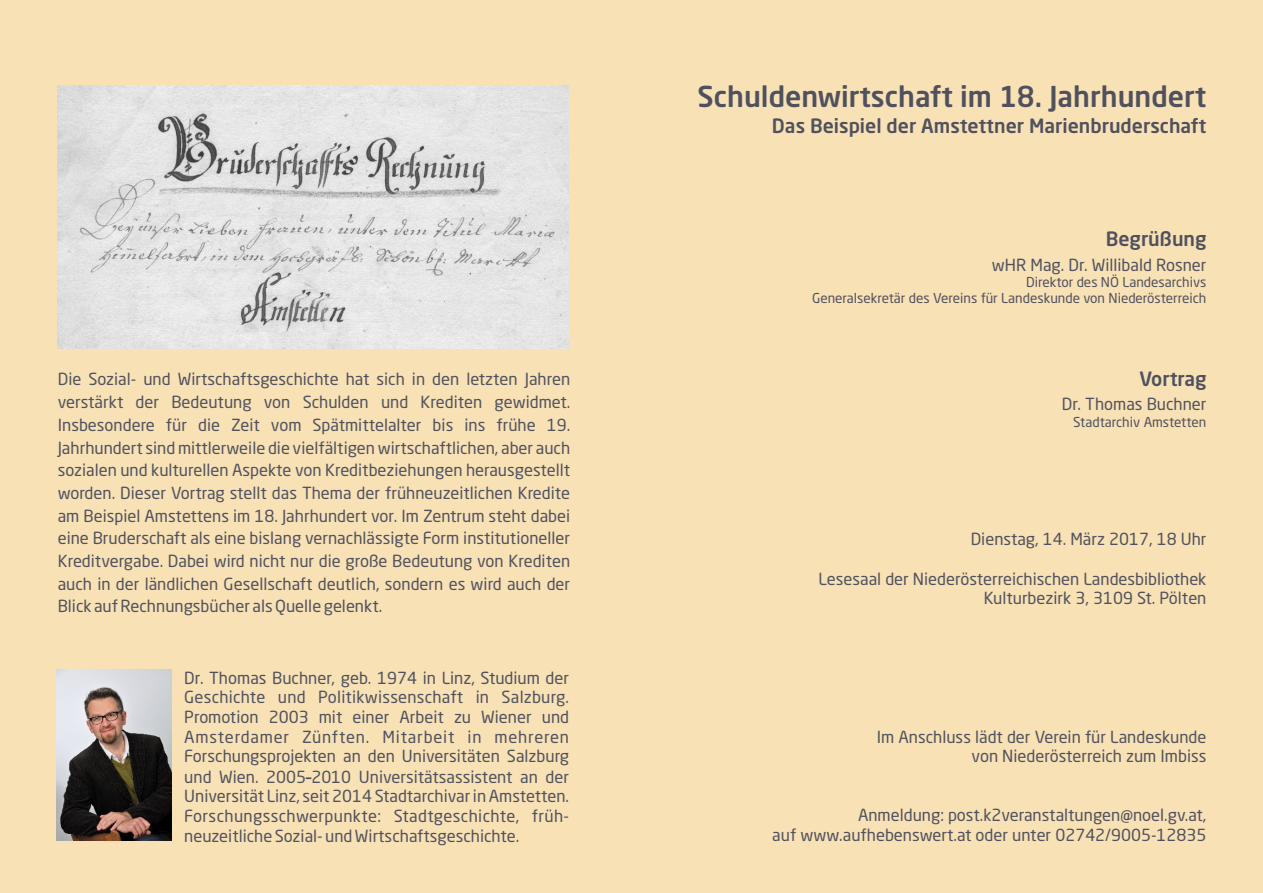
<style>
.page{position:relative;width:1263px;height:893px;background:#f9e1b6}
.page>*{position:absolute;margin:0;border:0;box-sizing:border-box;transform-origin:0 0}
.t1{font:500 28.5px "Neo Sans Std";color:#4f525e}
.t2{font:500 19.5px "Neo Sans Std";color:#4f525e}
.t3{font:16.5px/19.8px "Neo Sans Std";color:#4f525e;text-align:right}
.t4{font:13.5px/16.2px "Neo Sans Std";color:#4f525e;text-align:right}
.s1{font-weight:500}
</style>
<div class="page">
<img style="left:57px;top:669px;width:114px;height:171px">
<img style="left:58px;top:86px;width:511px;height:262px">
<p class="t3" style="left:58px;top:370px;width:514px;line-height:22.6px;text-align:justify">Die Sozial- und Wirtschaftsgeschichte hat sich in den letzten Jahren verstärkt der Bedeutung von Schulden und Krediten gewidmet.<br>Insbesondere für die Zeit vom Spätmittelalter bis ins frühe 19.<br>Jahrhundert sind mittlerweile die vielfältigen wirtschaftlichen, aber auch sozialen und kulturellen Aspekte von Kreditbeziehungen herausgestellt worden. Dieser Vortrag stellt das Thema der frühneuzeitlichen Kredite am Beispiel Amstettens im 18. Jahrhundert vor. Im Zentrum steht dabei eine Bruderschaft als eine bislang vernachlässigte Form institutioneller Kreditvergabe. Dabei wird nicht nur die große Bedeutung von Krediten auch in der ländlichen Gesellschaft deutlich, sondern es wird auch der Blick auf Rechnungsbücher als Quelle gelenkt.</p>
<p class="t3" style="left:184px;top:669px;width:386px;text-align:justify">Dr. Thomas Buchner, geb. 1974 in Linz, Studium der Geschichte und Politikwissenschaft in Salzburg.<br>Promotion 2003 mit einer Arbeit zu Wiener und Amsterdamer Zünften. Mitarbeit in mehreren Forschungsprojekten an den Universitäten Salzburg und Wien. 2005<span class="s1">–</span>2010 Universitätsassistent an der Universität Linz, seit 2014 Stadtarchivar in Amstetten.<br>Forschungsschwerpunkte: Stadtgeschichte, früh&shy;neuzeitliche Sozial- und Wirtschaftsgeschichte.</p>
<h1 class="t1" style="left:698px;top:85px;width:510px">Schuldenwirtschaft im 18. Jahrhundert</h1>
<p class="t2" style="left:772px;top:118px;width:436px">Das Beispiel der Amstettner Marienbruderschaft</p>
<p class="t2" style="left:1106px;top:231px;width:102px">Begrüßung</p>
<p class="t3" style="left:992px;top:256px;width:216px">wHR Mag. Dr. Willibald Rosner</p>
<p class="t4" style="left:812px;top:276px;width:396px">Direktor des NÖ Landesarchivs<br>Generalsekretär des Vereins für Landeskunde von Niederösterreich</p>
<p class="t2" style="left:1139px;top:371px;width:69px">Vortrag</p>
<p class="t3" style="left:1062px;top:396px;width:146px">Dr. Thomas Buchner</p>
<p class="t4" style="left:1073px;top:415px;width:135px">Stadtarchiv Amstetten</p>
<p class="t3" style="left:971px;top:531px;width:237px">Dienstag, 14. März 2017, 18 Uhr</p>
<p class="t3" style="left:819px;top:570px;width:389px">Lesesaal der Niederösterreichischen Landesbibliothek<br>Kulturbezirk 3, 3109 St. Pölten</p>
<p class="t3" style="left:877px;top:728px;width:331px">Im Anschluss lädt der Verein für Landeskunde von Niederösterreich zum Imbiss</p>
<p class="t3" style="left:772px;top:807px;width:436px">Anmeldung: post.k2veranstaltungen@noel.gv.at,<br>auf www.aufhebenswert.at oder unter 02742/9005-12835</p>
</div>
